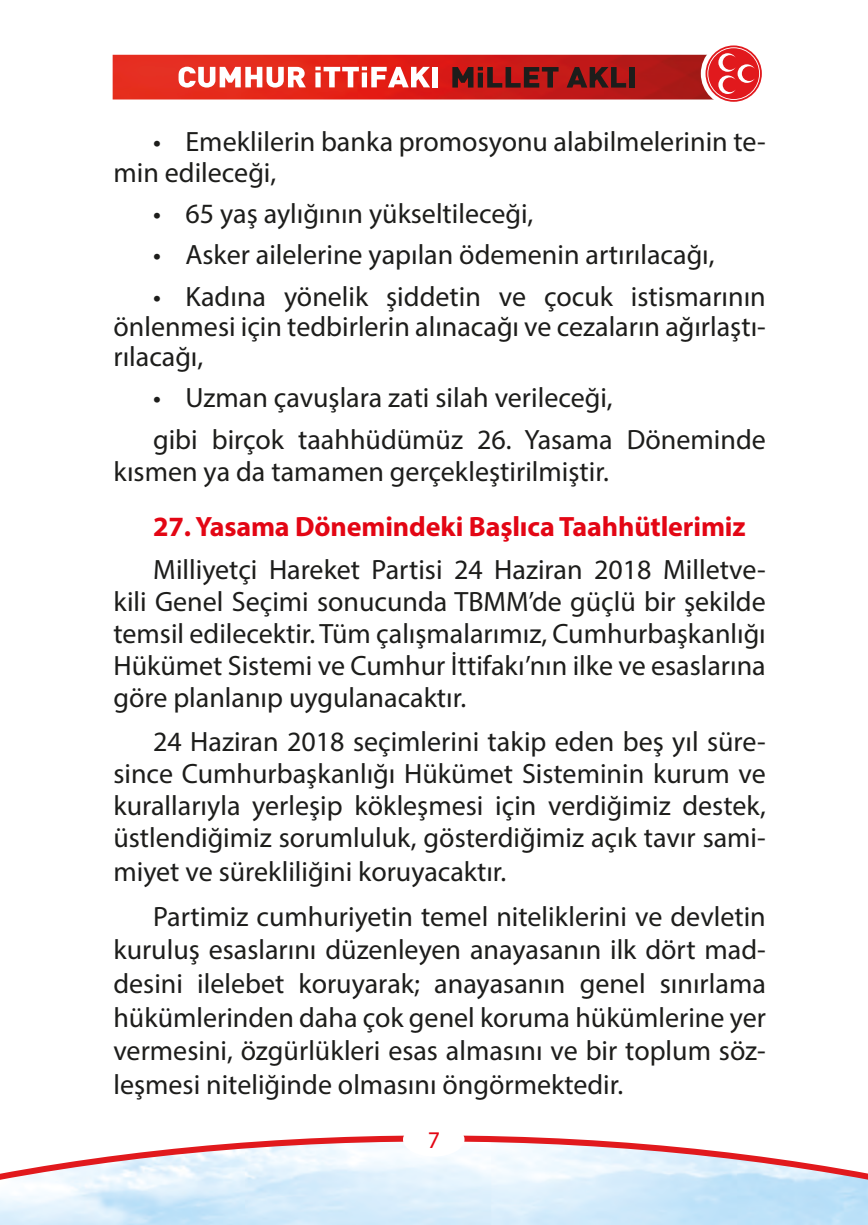
<style>
.page{position:relative;width:868px;height:1225px;background:#fff}
.page>*{position:absolute;margin:0;border:0;box-sizing:border-box;transform-origin:0 0}
.t1{font:28px/32px "Myriad Pro";color:#1d1d1b;text-align:justify}
.t2{font:700 28px "Myriad Pro";letter-spacing:-.005em;color:#e30614}
.t3{font:24px "Myriad Pro";color:#e30614}
</style>
<div class="page">
<img style="left:113px;top:55px;width:594px;height:44px">
<svg style="left:178px;top:67px;width:128px;height:21px"></svg>
<svg style="left:315px;top:67px;width:115px;height:20px"></svg>
<div style="left:432px;top:67px;width:6px;height:20px;background:#fff"></div>
<svg style="left:452px;top:67px;width:106px;height:21px;background:#731b19"></svg>
<svg style="left:566px;top:67px;width:60px;height:21px"></svg>
<div style="left:629px;top:67px;width:6px;height:21px;background:#1d1d1b"></div>
<div style="left:700px;top:41px;width:66px;height:65px;background:#fff;border-radius:50%"></div>
<svg style="left:705px;top:45px;width:56px;height:57px"></svg>
<svg style="left:707px;top:47px;width:53px;height:53px"></svg>
<svg style="left:0;top:1135px;width:867px;height:64px"></svg>
<div style="left:403px;top:1122px;width:61px;height:34px;background:#fff;border-radius:50%"></div>
<p class="t1" style="left:113px;top:127px;width:653px;line-height:30px;text-indent:40px">• Emeklilerin banka promosyonu alabilmelerinin te&shy;min edileceği,</p>
<p class="t1" style="left:153px;top:197px;width:381px">• 65 yaş aylığının yükseltileceği,</p>
<p class="t1" style="left:153px;top:238px;width:562px">• Asker ailelerine yapılan ödemenin artırılacağı,</p>
<p class="t1" style="left:113px;top:281px;width:653px;line-height:30px;text-indent:40px">• Kadına yönelik şiddetin ve çocuk istismarının önlenmesi için tedbirlerin alınacağı ve cezaların ağırlaştı&shy;rılacağı,</p>
<p class="t1" style="left:153px;top:381px;width:461px">• Uzman çavuşlara zati silah verileceği,</p>
<p class="t1" style="left:113px;top:423px;width:653px;text-indent:40px">gibi birçok taahhüdümüz 26. Yasama Döneminde kısmen ya da tamamen gerçekleştirilmiştir.</p>
<p class="t2" style="left:153px;top:508px;width:594px">27. Yasama Dönemindeki Başlıca Taahhütlerimiz</p>
<p class="t1" style="left:113px;top:553px;width:653px;text-indent:40px">Milliyetçi Hareket Partisi 24 Haziran 2018 Milletve&shy;kili Genel Seçimi sonucunda TBMM’de güçlü bir şekilde temsil edilecektir. Tüm çalışmalarımız, Cumhurbaşkanlığı Hükümet Sistemi ve Cumhur İttifakı’nın ilke ve esaslarına göre planlanıp uygulanacaktır.</p>
<p class="t1" style="left:113px;top:724px;width:653px;text-indent:40px">24 Haziran 2018 seçimlerini takip eden beş yıl süre&shy;since Cumhurbaşkanlığı Hükümet Sisteminin kurum ve kurallarıyla yerleşip kökleşmesi için verdiğimiz destek, üstlendiğimiz sorumluluk, gösterdiğimiz açık tavır sami&shy;miyet ve sürekliliğini koruyacaktır.</p>
<p class="t1" style="left:113px;top:899px;width:654px;line-height:33.8px;text-indent:40px">Partimiz cumhuriyetin temel niteliklerini ve devletin kuruluş esaslarını düzenleyen anayasanın ilk dört mad&shy;desini ilelebet koruyarak; anayasanın genel sınırlama hükümlerinden daha çok genel koruma hükümlerine yer vermesini, özgürlükleri esas almasını ve bir toplum söz&shy;leşmesi niteliğinde olmasını öngörmektedir.</p>
<p class="t3" style="left:428px;top:1124px;width:14px">7</p>
</div>
